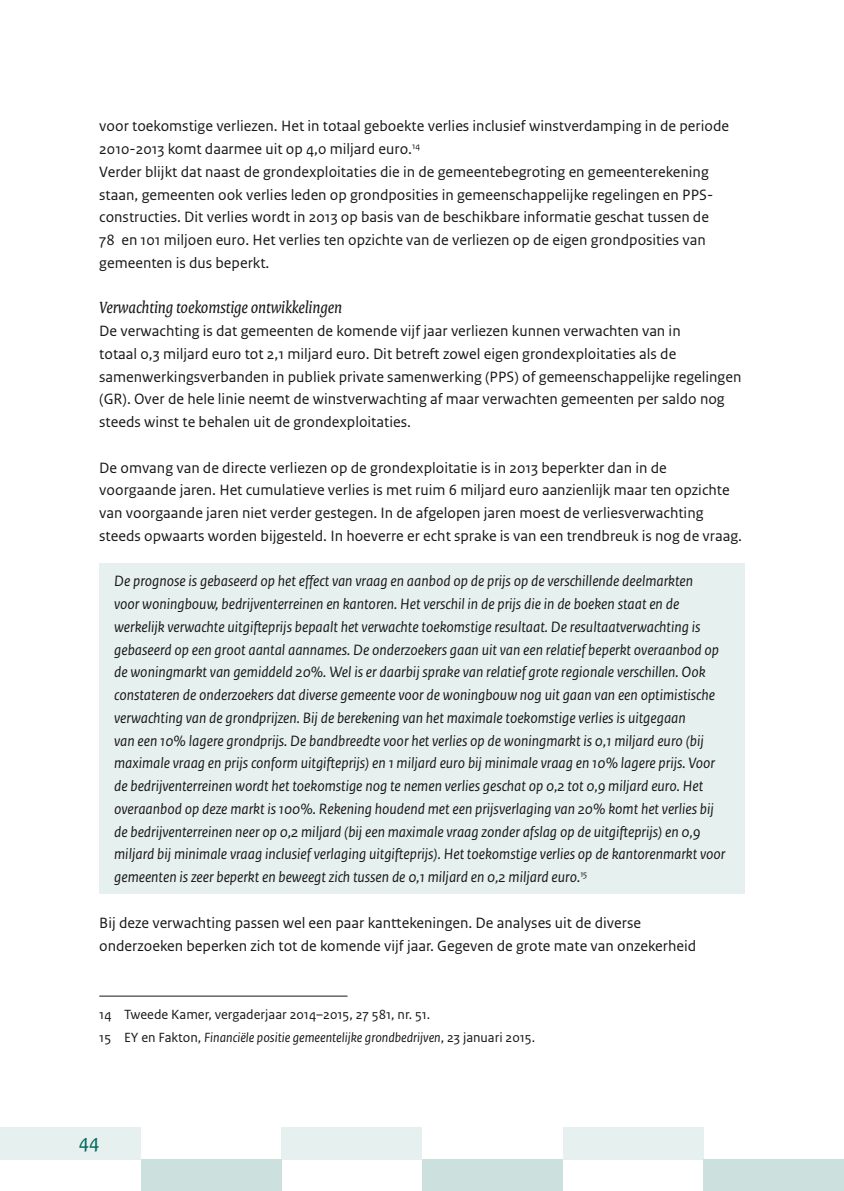
<style>
.page{position:relative;width:844px;height:1191px;background:#fff}
.page>*{position:absolute;margin:0;border:0;box-sizing:border-box;transform-origin:0 0}
.t1{font:21px "Rijksoverheid Serif";color:#006a5b}
.t2{font:italic 17.5px "Rijksoverheid Serif";color:#181716}
.t3{font:15.75px/22.8px "Rijksoverheid Sans Text";color:#181716}
.t4{font:italic 15.75px/22.8px "Rijksoverheid Sans Text";color:#181716}
.t5{font:14px/22.8px "Rijksoverheid Sans Text";color:#181716}
.s1{font-style:italic}
</style>
<div class="page">
<div style="left:0;top:1127px;width:141px;height:32px;background:#e6f0ef"></div>
<div style="left:281px;top:1127px;width:141px;height:32px;background:#e6f0ef"></div>
<div style="left:562px;top:1127px;width:141px;height:32px;background:#e6f0ef"></div>
<div style="left:422px;top:1159px;width:140px;height:32px;background:#cce1de"></div>
<div style="left:141px;top:1159px;width:140px;height:32px;background:#cce1de"></div>
<div style="left:703px;top:1159px;width:140px;height:32px;background:#cce1de"></div>
<div style="left:99px;top:563px;width:645px;height:330px;background:#e6f0ef"></div>
<hr style="left:99px;top:995px;width:248px;height:1px;background:#181716">
<p class="t3" style="left:99px;top:115px;width:631px">voor toekomstige verliezen. Het in totaal geboekte verlies inclusief winstverdamping in de periode 2010-2013 komt daarmee uit op 4,0 miljard euro.<sup>14<br></sup>Verder blijkt dat naast de grondexploitaties die in de gemeentebegroting en gemeenterekening staan, gemeenten ook verlies leden op grondposities in gemeenschappelijke regelingen en PPS&shy;constructies. Dit verlies wordt in 2013 op basis van de beschikbare informatie geschat tussen de<br>78 en 101 miljoen euro. Het verlies ten opzichte van de verliezen op de eigen grondposities van gemeenten is dus beperkt.</p>
<p class="t2" style="left:99px;top:297px;width:244px">Verwachting toekomstige ontwikkelingen</p>
<p class="t3" style="left:99px;top:320px;width:643px">De verwachting is dat gemeenten de komende vijf jaar verliezen kunnen verwachten van in<br>totaal 0,3 miljard euro tot 2,1 miljard euro. Dit betreft zowel eigen grondexploitaties als de samenwerkingsverbanden in publiek private samenwerking (PPS) of gemeenschappelijke regelingen (GR). Over de hele linie neemt de winstverwachting af maar verwachten gemeenten per saldo nog steeds winst te behalen uit de grondexploitaties.</p>
<p class="t3" style="left:99px;top:456px;width:644px">De omvang van de directe verliezen op de grondexploitatie is in 2013 beperkter dan in de voorgaande jaren. Het cumulatieve verlies is met ruim 6 miljard euro aanzienlijk maar ten opzichte van voorgaande jaren niet verder gestegen. In de afgelopen jaren moest de verliesverwachting steeds opwaarts worden bijgesteld. In hoeverre er echt sprake is van een trendbreuk is nog de vraag.</p>
<p class="t4" style="left:114px;top:570px;width:612px">De prognose is gebaseerd op het effect van vraag en aanbod op de prijs op de verschillende deelmarkten<br>voor woningbouw, bedrijventerreinen en kantoren. Het verschil in de prijs die in de boeken staat en de werkelijk verwachte uitgifteprijs bepaalt het verwachte toekomstige resultaat. De resultaatverwachting is gebaseerd op een groot aantal aannames. De onderzoekers gaan uit van een relatief beperkt overaanbod op de woningmarkt van gemiddeld 20%. Wel is er daarbij sprake van relatief grote regionale verschillen. Ook constateren de onderzoekers dat diverse gemeente voor de woningbouw nog uit gaan van een optimistische verwachting van de grondprijzen. Bij de berekening van het maximale toekomstige verlies is uitgegaan<br>van een 10% lagere grondprijs. De bandbreedte voor het verlies op de woningmarkt is 0,1 miljard euro (bij maximale vraag en prijs conform uitgifteprijs) en 1 miljard euro bij minimale vraag en 10% lagere prijs. Voor de bedrijventerreinen wordt het toekomstige nog te nemen verlies geschat op 0,2 tot 0,9 miljard euro. Het overaanbod op deze markt is 100%. Rekening houdend met een prijsverlaging van 20% komt het verlies bij de bedrijventerreinen neer op 0,2 miljard (bij een maximale vraag zonder afslag op de uitgifteprijs) en 0,9 miljard bij minimale vraag inclusief verlaging uitgifteprijs). Het toekomstige verlies op de kantorenmarkt voor gemeenten is zeer beperkt en beweegt zich tussen de 0,1 miljard en 0,2 miljard euro.<sup>15</sup></p>
<p class="t3" style="left:99px;top:911px;width:598px">Bij deze verwachting passen wel een paar kanttekeningen. De analyses uit de diverse onderzoeken beperken zich tot de komende vijf jaar. Gegeven de grote mate van onzekerheid</p>
<p class="t5" style="left:99px;top:1003px;width:437px">14 Tweede Kamer, vergaderjaar 2014–2015, 27 581, nr. 51.<br>15 EY en Fakton, <span class="s1">Financiële positie gemeentelijke grondbedrijven</span>, 23 januari 2015.</p>
<h1 class="t1" style="left:79px;top:1128px;width:22px">44</h1>
</div>
